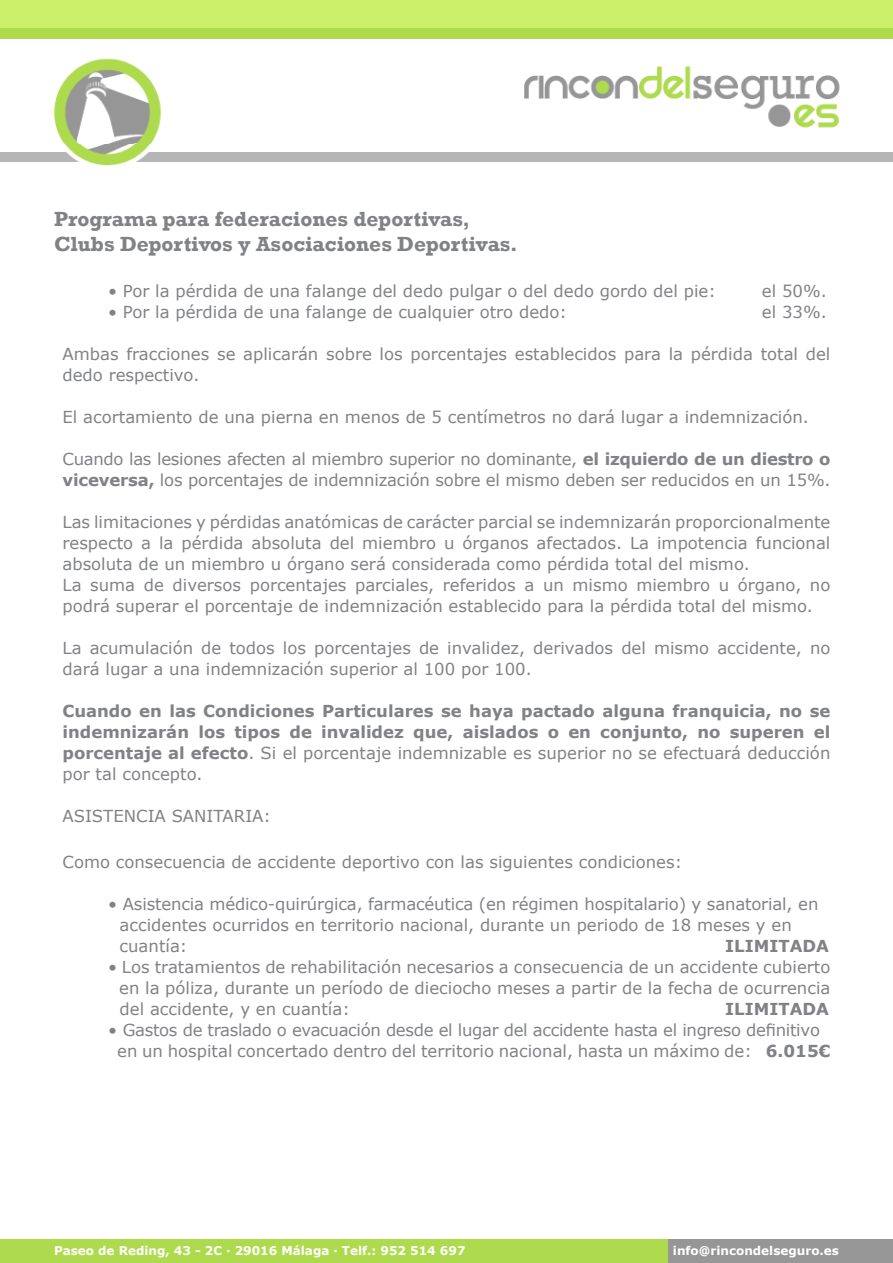
<style>
.page{position:relative;width:893px;height:1263px;background:#fff}
.page>*{position:absolute;margin:0;border:0;box-sizing:border-box;transform-origin:0 0}
.titulos{font:700 21px "Rockwell";color:#808285}
.texto{font:16.5px/21px "Verdana";color:#808285}
.texto-2{font:700 16.5px/21px "Verdana";color:#808285;text-align:justify}
.texto-3{font:16.5px/21px "Verdana";letter-spacing:-.02em;color:#808285}
.t1{font:700 12px "Verdana";color:#fff}
.s1{font-weight:700}
.s2{font-weight:400}
</style>
<div class="page">
<img style="left:54px;top:58px;width:786px;height:108px">
<div style="left:0;top:1239px;width:669px;height:24px;background:#aedb4d"></div>
<div style="left:0;top:0;width:893px;height:28px;background:#cbf16a"></div>
<div style="left:0;top:28px;width:893px;height:11px;background:#aedb4d"></div>
<div style="left:0;top:152px;width:57px;height:10px;background:#b5b5b5"></div>
<div style="left:154px;top:152px;width:739px;height:10px;background:#b5b5b5"></div>
<hr style="left:0;top:149px;width:67px;height:3px;background:#fff">
<hr style="left:148px;top:149px;width:745px;height:3px;background:#fff">
<div style="left:669px;top:1239px;width:224px;height:24px;background:#969696"></div>
<hr style="left:0;top:162px;width:81px;height:2px;background:#fff">
<hr style="left:132px;top:162px;width:761px;height:2px;background:#fff">
<p class="titulos" style="left:54px;top:206px;width:417px">Programa para federaciones deportivas,</p>
<p class="titulos" style="left:54px;top:231px;width:465px">Clubs Deportivos y Asociaciones Deportivas.</p>
<p class="texto" style="left:108px;top:280px;width:609px">• Por la pérdida de una falange del dedo pulgar o del dedo gordo del pie:</p>
<p class="texto" style="left:762px;top:280px;width:66px">el 50%.</p>
<p class="texto" style="left:108px;top:301px;width:460px">• Por la pérdida de una falange de cualquier otro dedo:</p>
<p class="texto" style="left:762px;top:301px;width:66px">el 33%.</p>
<p class="texto" style="left:63px;top:343px;width:769px">Ambas fracciones se aplicarán sobre los porcentajes establecidos para la pérdida total del dedo respectivo.</p>
<p class="texto" style="left:63px;top:406px;width:748px">El acortamiento de una pierna en menos de 5 centímetros no dará lugar a indemnización.</p>
<p class="texto" style="left:63px;top:448px;width:770px">Cuando las lesiones afecten al miembro superior no dominante, <span class="s1">el izquierdo de un diestro o viceversa,</span> los porcentajes de indemnización sobre el mismo deben ser reducidos en un 15%.</p>
<p class="texto" style="left:63px;top:511px;width:769px;text-align:justify">Las limitaciones y pérdidas anatómicas de carácter parcial se indemnizarán proporcionalmente respecto a la pérdida absoluta del miembro u órganos afectados. La impotencia funcional absoluta de un miembro u órgano será considerada como pérdida total del mismo.</p>
<p class="texto" style="left:63px;top:574px;width:769px">La suma de diversos porcentajes parciales, referidos a un mismo miembro u órgano, no podrá superar el porcentaje de indemnización establecido para la pérdida total del mismo.</p>
<p class="texto" style="left:63px;top:637px;width:769px">La acumulación de todos los porcentajes de invalidez, derivados del mismo accidente, no dará lugar a una indemnización superior al 100 por 100.</p>
<p class="texto-2" style="left:63px;top:700px;width:769px">Cuando en las Condiciones Particulares se haya pactado alguna franquicia, no se indemnizarán los tipos de invalidez que, aislados o en conjunto, no superen el porcentaje al efecto<span class="s2">. Si el porcentaje indemnizable es superior no se efectuará deducción por tal concepto.</span></p>
<p class="texto" style="left:63px;top:805px;width:210px">ASISTENCIA SANITARIA:</p>
<p class="texto" style="left:63px;top:851px;width:621px">Como consecuencia de accidente deportivo con las siguientes condiciones:</p>
<p class="texto" style="left:120px;top:893px;width:700px;text-indent:-12px">• Asistencia médico-quirúrgica, farmacéutica (en régimen hospitalario) y sanatorial, en accidentes ocurridos en territorio nacional, durante un periodo de 18 meses y en</p>
<p class="texto" style="left:120px;top:935px;width:69px">cuantía:</p>
<p class="texto-2" style="left:725px;top:935px;width:105px">ILIMITADA</p>
<p class="texto" style="left:108px;top:956px;width:724px">• Los tratamientos de rehabilitación necesarios a consecuencia de un accidente cubierto</p>
<p class="texto" style="left:119px;top:977px;width:713px">en la póliza, durante un período de dieciocho meses a partir de la fecha de ocurrencia</p>
<p class="texto" style="left:120px;top:998px;width:232px">del accidente, y en cuantía:</p>
<p class="texto-2" style="left:725px;top:998px;width:105px">ILIMITADA</p>
<p class="texto-3" style="left:117px;top:1019px;width:715px;text-indent:-9px">• Gastos de traslado o evacuación desde el lugar del accidente hasta el ingreso definitivo en un hospital concertado dentro del territorio nacional, hasta un máximo de: <span class="s1">6.015€</span></p>
<p class="t1" style="left:54px;top:1243px;width:413px">Paseo de Reding, 43 - 2C · 29016 Málaga · Telf.: 952 514 697</p>
<p class="t1" style="left:673px;top:1243px;width:168px">info@rincondelseguro.es</p>
</div>
